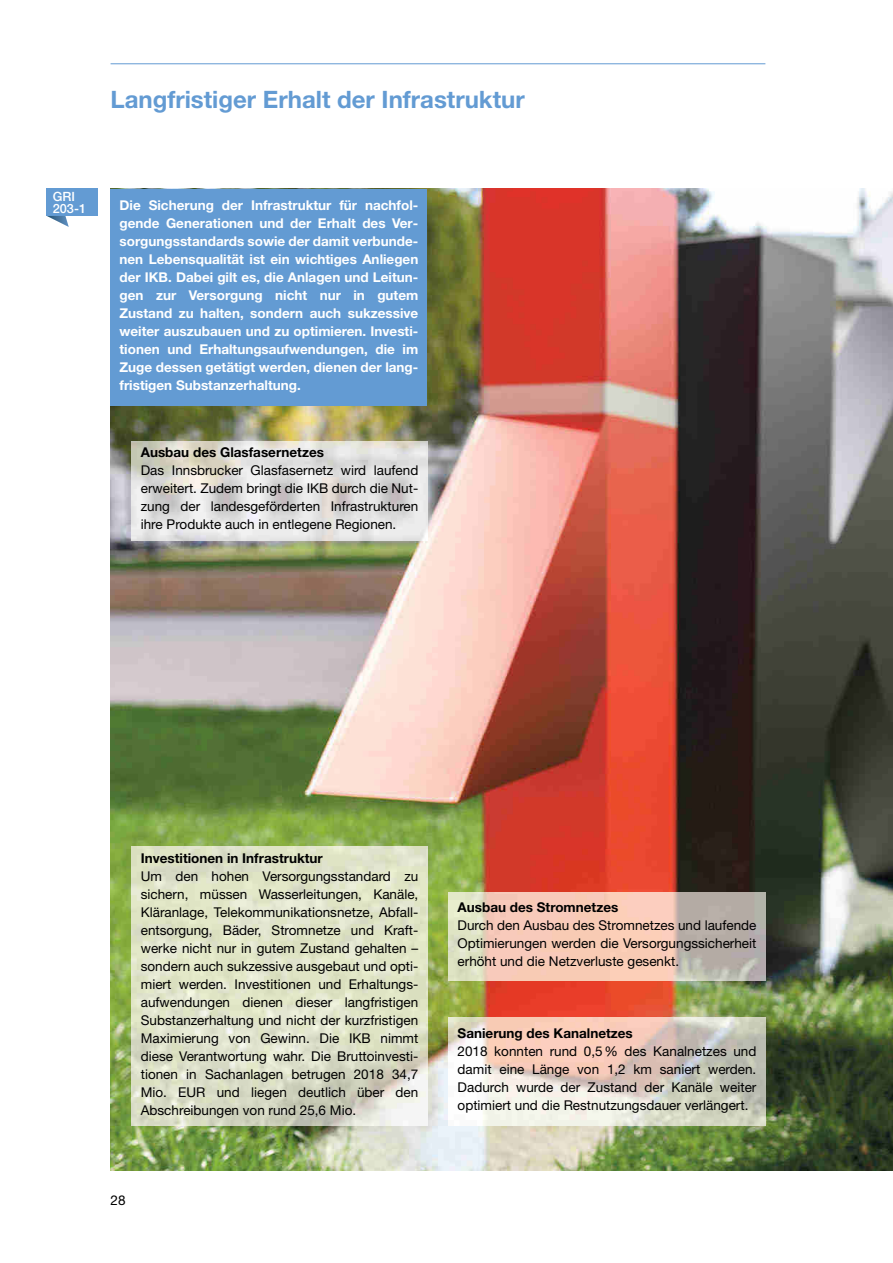
<style>
.page{position:relative;width:893px;height:1263px;background:#fff}
.page>*{position:absolute;margin:0;border:0;box-sizing:border-box;transform-origin:0 0}
.t1{font:700 24px "Helvetica Neue LT Std";color:#639bd3}
.t2{font:13.5px/18px "Helvetica Neue LT Std";color:#000;text-align:justify}
.t3{font:700 13.5px/18px "Helvetica Neue LT Std";color:#fff;text-align:justify}
.t4{font:700 13.5px "Helvetica Neue LT Std";color:#000}
.t5{font:500 12.75px/12px "Helvetica Neue LT Std";color:#fff}
</style>
<div class="page">
<hr style="left:111px;top:63px;width:654px;height:1px;background:#639bd3">
<div style="left:47px;top:189px;width:51px;height:27px;background:#639bd3"></div>
<svg style="left:47px;top:216px;width:22px;height:11px"></svg>
<img style="left:111px;top:189px;width:782px;height:981px">
<div style="left:111px;top:189px;width:316px;height:216px;background:#639bd3"></div>
<img style="left:132px;top:441px;width:295px;height:99px">
<img style="left:132px;top:846px;width:295px;height:280px">
<img style="left:449px;top:892px;width:316px;height:88px">
<img style="left:449px;top:1017px;width:316px;height:109px">
<h1 class="t1" style="left:111px;top:91px;width:416px">Langfristiger Erhalt der Infrastruktur</h1>
<p class="t5" style="left:53px;top:190px;width:35px">GRI<br>203-1</p>
<p class="t3" style="left:120px;top:197px;width:300px">Die Sicherung der Infrastruktur für nachfol&shy;gende Generationen und der Erhalt des Ver&shy;sorgungsstandards sowie der damit verbunde&shy;nen Lebensqualität ist ein wichtiges Anliegen der IKB. Dabei gilt es, die Anlagen und Leitun&shy;gen zur Versorgung nicht nur in gutem Zustand zu halten, sondern auch sukzessive weiter auszubauen und zu optimieren. Investi&shy;tionen und Erhaltungsaufwendungen, die im Zuge dessen getätigt werden, dienen der lang&shy;fristigen Substanzerhaltung.</p>
<p class="t4" style="left:141px;top:448px;width:185px">Ausbau des Glasfasernetzes</p>
<p class="t2" style="left:141px;top:463px;width:279px">Das Innsbrucker Glasfasernetz wird laufend erweitert. Zudem bringt die IKB durch die Nut&shy;zung der landesgeförderten Infrastrukturen ihre Produkte auch in entlegene Regionen.</p>
<p class="t4" style="left:141px;top:853px;width:183px">Investitionen in Infrastruktur</p>
<p class="t2" style="left:141px;top:869px;width:279px">Um den hohen Versorgungsstandard zu sichern, müssen Wasserleitungen, Kanäle, Kläranlage, Telekommunikationsnetze, Abfall&shy;entsorgung, Bäder, Stromnetze und Kraft&shy;werke nicht nur in gutem Zustand gehalten – sondern auch sukzessive ausgebaut und opti&shy;miert werden. Investitionen und Erhaltungs&shy;aufwendungen dienen dieser langfristigen Substanzerhaltung und nicht der kurzfristigen Maximierung von Gewinn. Die IKB nimmt diese Verantwortung wahr. Die Bruttoinvesti&shy;tionen in Sachanlagen betrugen 2018 34,7<br>Mio. EUR und liegen deutlich über den Abschreibungen von rund 25,6 Mio.</p>
<p class="t2" style="left:111px;top:1192px;width:17px">28</p>
<p class="t4" style="left:458px;top:903px;width:162px">Ausbau des Stromnetzes</p>
<p class="t2" style="left:458px;top:918px;width:300px">Durch den Ausbau des Stromnetzes und laufende Optimierungen werden die Versorgungssicherheit erhöht und die Netzverluste gesenkt.</p>
<p class="t4" style="left:458px;top:1029px;width:177px">Sanierung des Kanalnetzes</p>
<p class="t2" style="left:458px;top:1044px;width:300px">2018 konnten rund 0,5 % des Kanalnetzes und damit eine Länge von 1,2 km saniert werden.<br>Dadurch wurde der Zustand der Kanäle weiter optimiert und die Restnutzungsdauer verlängert.</p>
</div>
